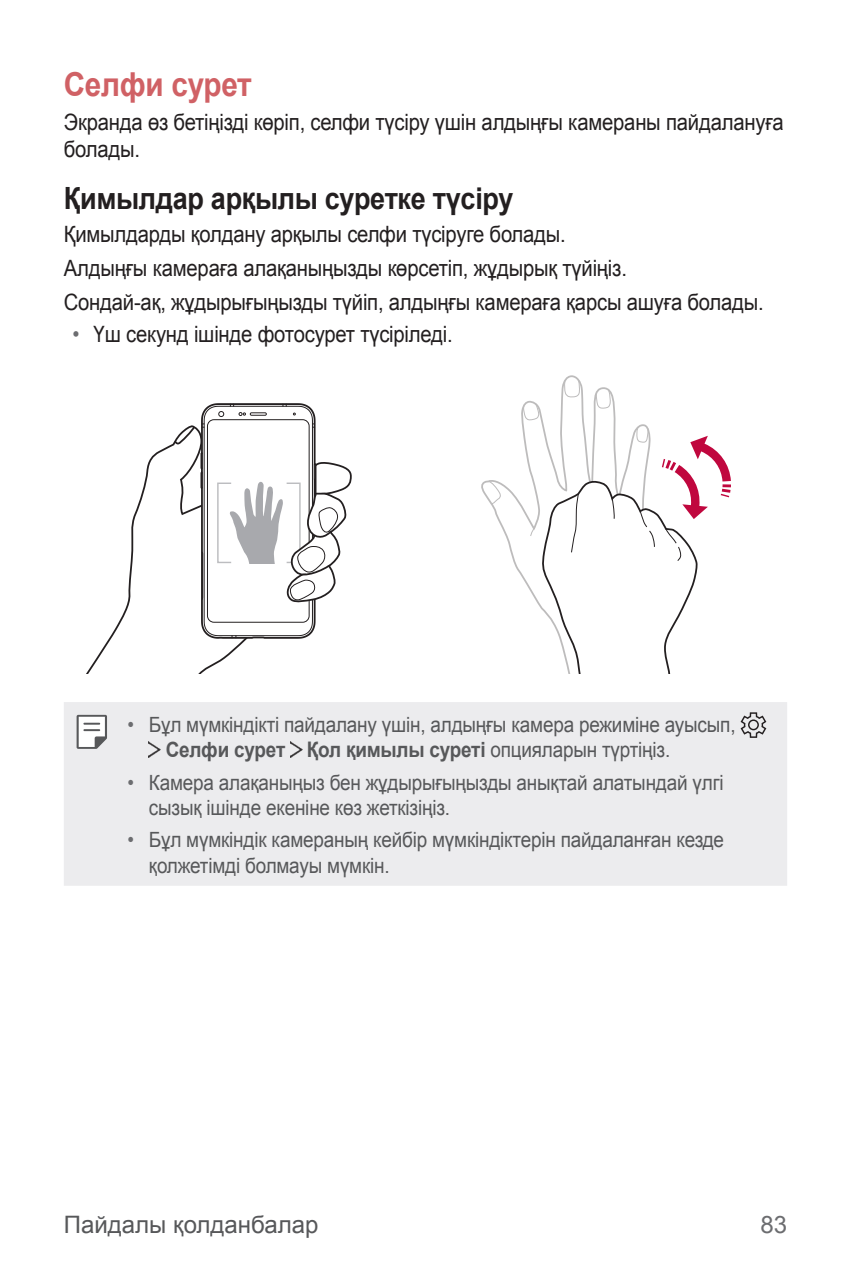
<style>
.page{position:relative;width:851px;height:1276px;background:#fff}
.page>*{position:absolute;margin:0;border:0;box-sizing:border-box;transform-origin:0 0}
.t1{font:700 33px "Arial";letter-spacing:-.01em;color:#d06165;scale:.9 1}
.t2{font:700 30px "Arial";letter-spacing:-.01em;color:#231f20;scale:.9 1}
.t3{font:24px "Arial";color:#57585a}
.t4{font:24px "Arial";color:#6c6d70}
.t5{font:22.5px/33.9px "Arial";letter-spacing:-.01em;color:#231f20;scale:.9 1}
.t6{font:21px/25.5px "Arial";letter-spacing:-.01em;color:#57585a;scale:.9 1}
.s1{color:#6c6d70}
.s2{font-weight:700}
</style>
<div class="page">
<svg style="left:86px;top:443px;width:160px;height:230px"></svg>
<svg style="left:481px;top:375px;width:97px;height:204px"></svg>
<svg style="left:487px;top:480px;width:14px;height:24px"></svg>
<svg style="left:523px;top:378px;width:208px;height:295px"></svg>
<svg style="left:173px;top:403px;width:179px;height:237px"></svg>
<div style="left:64px;top:702px;width:723px;height:183px;background:#ececee"></div>
<svg style="left:77px;top:715px;width:30px;height:34px"></svg>
<svg style="left:740px;top:712px;width:26px;height:26px"></svg>
<img style="left:149px;top:742px;width:12px;height:15px">
<img style="left:290px;top:742px;width:12px;height:15px">
<p class="t1" style="left:64px;top:61px;width:210px">Селфи сурет</p>
<p class="t5" style="left:64px;top:109px;width:801px;line-height:27px">Экранда өз бетіңізді көріп, селфи түсіру үшін алдыңғы камераны пайдалануға болады.</p>
<p class="t2" style="left:64px;top:177px;width:501px">Қимылдар арқылы суретке түсіру</p>
<p class="t5" style="left:64px;top:218px;width:779px">Қимылдарды қолдану арқылы селфи түсіруге болады.<br>Алдыңғы камераға алақаныңызды көрсетіп, жұдырық түйіңіз.<br>Сондай-ақ, жұдырығыңызды түйіп, алдыңғы камераға қарсы ашуға болады.</p>
<p class="t5" style="left:72px;top:317px;width:424px"><span class="s1">•</span> Үш секунд ішінде фотосурет түсіріледі.</p>
<p class="t6" style="left:166px;top:712px;width:634px;text-indent:-38px"><span class="s1">•</span> Бұл мүмкіндікті пайдалану үшін, алдыңғы камера режиміне ауысып,<br><span class="s2">Селфи сурет Қол қимылы суреті</span> опцияларын түртіңіз.</p>
<p class="t6" style="left:149px;top:770px;width:640px;text-indent:-21px"><span class="s1">•</span> Камера алақаныңыз бен жұдырығыңызды анықтай алатындай үлгі сызық ішінде екеніне көз жеткізіңіз.</p>
<p class="t6" style="left:149px;top:827px;width:640px;text-indent:-21px"><span class="s1">•</span> Бұл мүмкіндік камераның кейбір мүмкіндіктерін пайдаланған кезде қолжетімді болмауы мүмкін.</p>
<p class="t3" style="left:64px;top:1209px;width:256px">Пайдалы қолданбалар</p>
<p class="t4" style="left:760px;top:1209px;width:28px">83</p>
</div>
